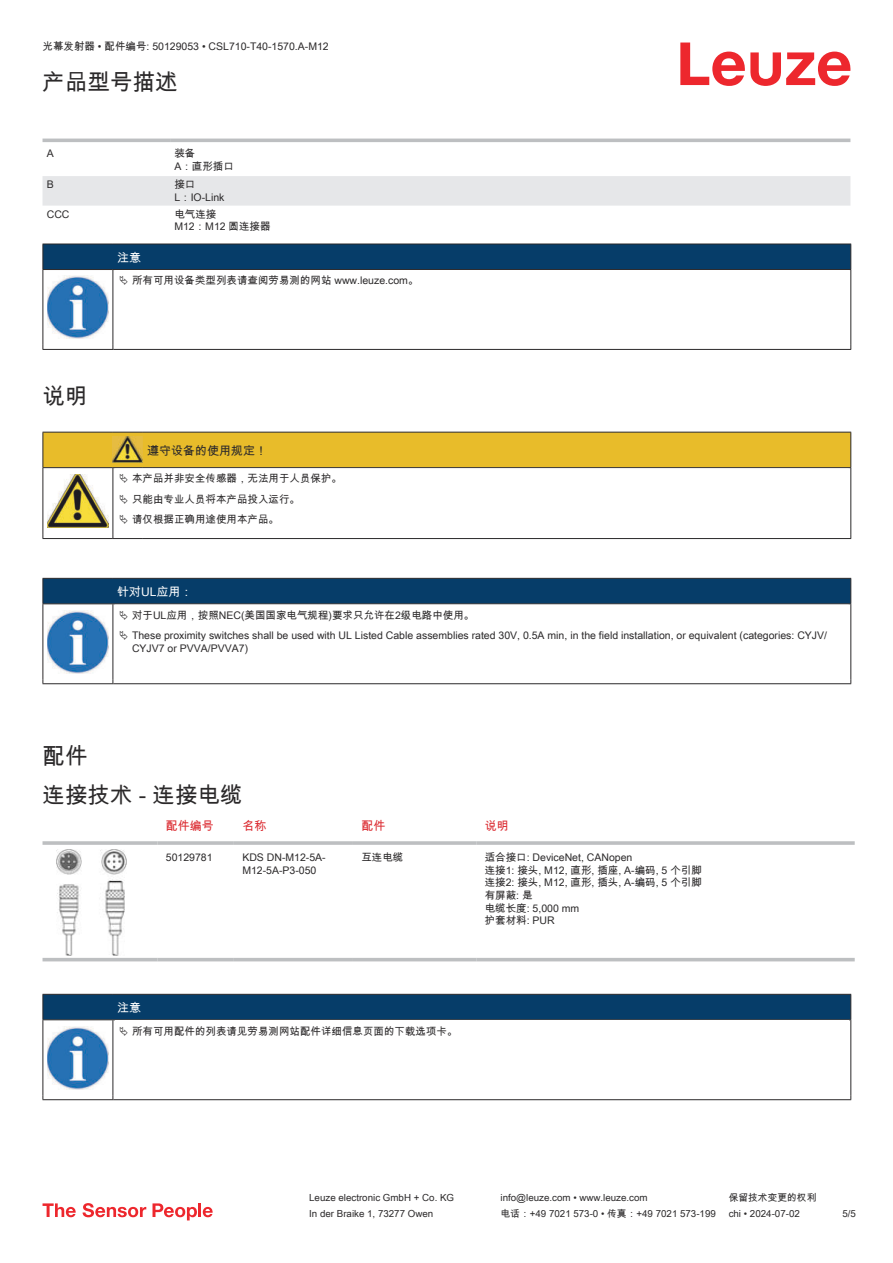
<style>
.page{position:relative;width:893px;height:1263px;background:#fff}
.page>*{position:absolute;margin:0;border:0;box-sizing:border-box;transform-origin:0 0}
.t1{font:22.5px/38.7px "Arial Unicode MS";color:#2b292a}
.t2{font:12px "Arial Unicode MS";color:#fff}
.t3{font:12px "Arial Unicode MS";color:#db2a30}
.t4{font:12px "Arial Unicode MS";color:#2b292a}
.t5{font:10.5px/12.6px "Arial Unicode MS";color:#2b292a}
.t6{font:9.75px "Arial Unicode MS";color:#2b292a}
</style>
<div class="page">
<svg style="left:680px;top:43px;width:170px;height:43px"></svg>
<svg style="left:43px;top:138px;width:807px;height:1px"></svg>
<div style="left:43px;top:176px;width:807px;height:30px;background:#e6e7e9"></div>
<hr style="left:43px;top:139px;width:127px;height:3px;background:#bdbfc1">
<hr style="left:170px;top:139px;width:680px;height:3px;background:#bdbfc1">
<svg style="left:43px;top:857px;width:812px;height:105px"></svg>
<hr style="left:43px;top:841px;width:114px;height:4px;background:#bdbfc1">
<hr style="left:157px;top:841px;width:77px;height:4px;background:#c8c9cb">
<hr style="left:234px;top:841px;width:119px;height:4px;background:#c3c5c6">
<hr style="left:353px;top:841px;width:123px;height:4px;background:#bdbfc1">
<hr style="left:476px;top:841px;width:379px;height:4px;background:#c8c9cb">
<hr style="left:43px;top:958px;width:114px;height:3px;background:#bdbfc1">
<hr style="left:157px;top:958px;width:77px;height:3px;background:#bdbfc1">
<hr style="left:234px;top:958px;width:119px;height:3px;background:#bdbfc1">
<hr style="left:353px;top:958px;width:123px;height:3px;background:#bdbfc1">
<hr style="left:476px;top:958px;width:379px;height:3px;background:#bdbfc1">
<img style="left:56px;top:849px;width:70px;height:106px">
<div style="left:43px;top:994px;width:808px;height:26px;background:#063d69"></div>
<hr style="left:113px;top:1019px;width:738px;height:1px;background:#2b292a">
<hr style="left:43px;top:1020px;width:1px;height:75px;background:#2b292a">
<hr style="left:113px;top:1020px;width:1px;height:75px;background:#2b292a">
<hr style="left:850px;top:1020px;width:1px;height:75px;background:#2b292a">
<hr style="left:43px;top:1099px;width:70px;height:1px;background:#2b292a">
<hr style="left:113px;top:1099px;width:738px;height:1px;background:#2b292a">
<img style="left:47px;top:1026px;width:61px;height:63px">
<svg style="left:43px;top:1203px;width:33px;height:14px"></svg>
<svg style="left:83px;top:1203px;width:63px;height:14px"></svg>
<svg style="left:153px;top:1203px;width:44px;height:17px"></svg>
<hr style="left:198px;top:1203px;width:3px;height:14px;background:#ed272d">
<svg style="left:203px;top:1207px;width:10px;height:10px"></svg>
<svg style="left:44px;top:270px;width:806px;height:79px"></svg>
<hr style="left:43px;top:269px;width:70px;height:1px;background:#2b292a">
<div style="left:43px;top:244px;width:808px;height:25px;background:#063d69"></div>
<hr style="left:113px;top:269px;width:738px;height:1px;background:#2b292a">
<hr style="left:43px;top:270px;width:1px;height:75px;background:#2b292a">
<hr style="left:113px;top:270px;width:1px;height:75px;background:#2b292a">
<hr style="left:850px;top:270px;width:1px;height:75px;background:#2b292a">
<hr style="left:43px;top:349px;width:70px;height:1px;background:#2b292a">
<hr style="left:113px;top:349px;width:738px;height:1px;background:#2b292a">
<img style="left:47px;top:276px;width:61px;height:63px">
<div style="left:115px;top:270px;width:734px;height:21px;background:#fff"></div>
<hr style="left:43px;top:538px;width:70px;height:1px;background:#2b292a">
<hr style="left:113px;top:538px;width:30px;height:1px;background:#2b292a">
<hr style="left:143px;top:538px;width:708px;height:1px;background:#2b292a">
<hr style="left:43px;top:604px;width:1px;height:75px;background:#2b292a">
<hr style="left:113px;top:604px;width:1px;height:75px;background:#2b292a">
<hr style="left:850px;top:604px;width:1px;height:75px;background:#2b292a">
<hr style="left:43px;top:683px;width:70px;height:1px;background:#2b292a">
<hr style="left:113px;top:683px;width:738px;height:1px;background:#2b292a">
<img style="left:47px;top:658px;width:58px;height:15px">
<svg style="left:43px;top:432px;width:808px;height:106px"></svg>
<svg style="left:43px;top:578px;width:808px;height:80px"></svg>
<p class="t5" style="left:43px;top:40px;width:288px">光幕发射器 • 配件编号: 50129053 • CSL710-T40-1570.A-M12</p>
<h1 class="t1" style="left:43px;top:62px;width:136px">产品型号描述</h1>
<p class="t5" style="left:47px;top:147px;width:9px">A</p>
<p class="t5" style="left:174px;top:147px;width:61px">装备<br>A：直形插口</p>
<p class="t5" style="left:47px;top:178px;width:9px">B</p>
<p class="t5" style="left:174px;top:178px;width:52px">接口<br>L：IO-Link</p>
<p class="t5" style="left:47px;top:208px;width:24px">CCC</p>
<p class="t5" style="left:174px;top:208px;width:98px">电气连接<br>M12：M12 圆连接器</p>
<p class="t2" style="left:117px;top:249px;width:25px">注意</p>
<p class="t5" style="left:132px;top:274px;width:288px">所有可用设备类型列表请查阅劳易测的网站 www.leuze.com。</p>
<h1 class="t1" style="left:43px;top:377px;width:46px">说明</h1>
<p class="t4" style="left:147px;top:442px;width:121px">遵守设备的使用规定！</p>
<p class="t5" style="left:132px;top:468px;width:211px;line-height:20.2px">本产品并非安全传感器，无法用于人员保护。只能由专业人员将本产品投入运行。<br>请仅根据正确用途使用本产品。</p>
<p class="t2" style="left:117px;top:583px;width:77px">针对UL应用：</p>
<p class="t5" style="left:132px;top:604px;width:697px;line-height:20.2px">对于UL应用，按照NEC(美国国家电气规程)要求只允许在2级电路中使用。<br>These proximity switches shall be used with UL Listed Cable assemblies rated 30V, 0.5A min, in the field installation, or equivalent (categories: CYJV/</p>
<p class="t5" style="left:132px;top:641px;width:118px">CYJV7 or PVVA/PVVA7)</p>
<h1 class="t1" style="left:43px;top:736px;width:202px">配件<br>连接技术 - 连接电缆</h1>
<p class="t3" style="left:166px;top:817px;width:49px">配件编号</p>
<p class="t3" style="left:242px;top:817px;width:25px">名称</p>
<p class="t3" style="left:361px;top:817px;width:25px">配件</p>
<p class="t3" style="left:485px;top:817px;width:25px">说明</p>
<p class="t5" style="left:166px;top:851px;width:48px">50129781</p>
<p class="t5" style="left:242px;top:851px;width:85px">KDS DN-M12-5A-<br>M12-5A-P3-050</p>
<p class="t5" style="left:361px;top:851px;width:43px">互连电缆</p>
<p class="t5" style="left:485px;top:851px;width:219px">适合接口: DeviceNet, CANopen<br>连接1: 接头, M12, 直形, 插座, A-编码, 5 个引脚连接2: 接头, M12, 直形, 插头, A-编码, 5 个引脚有屏蔽: 是<br>电缆长度: 5,000 mm<br>护套材料: PUR</p>
<p class="t2" style="left:117px;top:999px;width:25px">注意</p>
<p class="t5" style="left:132px;top:1024px;width:327px">所有可用配件的列表请见劳易测网站配件详细信息页面的下载选项卡。</p>
<p class="t6" style="left:309px;top:1191px;width:146px">Leuze electronic GmbH + Co. KG</p>
<p class="t6" style="left:501px;top:1191px;width:149px">info@leuze.com • www.leuze.com</p>
<p class="t6" style="left:729px;top:1191px;width:89px">保留技术变更的权利</p>
<p class="t6" style="left:309px;top:1206px;width:126px">In der Braike 1, 73277 Owen</p>
<p class="t6" style="left:501px;top:1206px;width:217px">电话：+49 7021 573-0 • 传真：+49 7021 573-199</p>
<p class="t6" style="left:729px;top:1206px;width:73px">chi • 2024-07-02</p>
<p class="t6" style="left:842px;top:1206px;width:15px">5/5</p>
</div>
